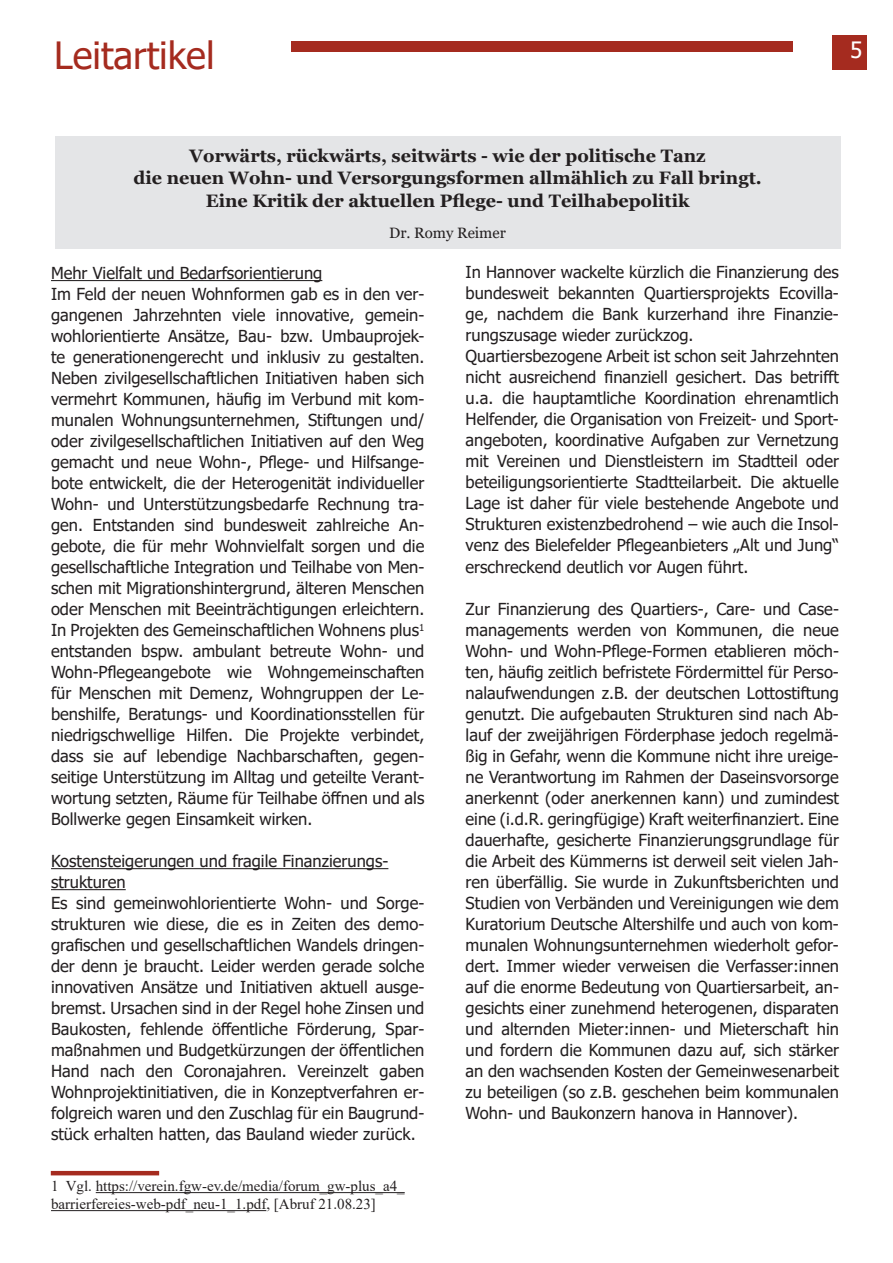
<style>
.page{position:relative;width:893px;height:1263px;background:#fff}
.page>*{position:absolute;margin:0;border:0;box-sizing:border-box;transform-origin:0 0}
.t1{font:37.5px "Tahoma";color:#a52b1f}
.t2{font:22.5px "Tahoma";color:#fff}
.t3{font:700 18px/22px "Georgia";color:#231f20;text-align:center}
.t4{font:16.5px/21px "Tahoma";color:#231f20}
.t5{font:15px/18px "Times New Roman";color:#231f20}
.t6{font:15px "Georgia";color:#231f20}
</style>
<div class="page">
<div style="left:291px;top:42px;width:502px;height:10px;background:#a52b1f"></div>
<div style="left:833px;top:36px;width:34px;height:34px;background:#a52b1f"></div>
<div style="left:55px;top:136px;width:785px;height:113px;background:#e4e5e7"></div>
<hr style="left:51px;top:280px;width:271px;height:1px;background:#231f20">
<hr style="left:51px;top:868px;width:337px;height:1px;background:#231f20">
<hr style="left:51px;top:889px;width:75px;height:1px;background:#231f20">
<hr style="left:96px;top:1192px;width:309px;height:1px;background:#231f20">
<hr style="left:51px;top:1210px;width:215px;height:1px;background:#231f20">
<hr style="left:51px;top:1171px;width:108px;height:4px;background:#a52b1f">
<h1 class="t1" style="left:54px;top:30px;width:162px">Leitartikel</h1>
<h2 class="t2" style="left:850px;top:34px;width:14px">5</h2>
<p class="t3" style="left:133px;top:145px;width:630px">Vorwärts, rückwärts, seitwärts - wie der politische Tanz<br>die neuen Wohn- und Versorgungsformen allmählich zu Fall bringt.<br>Eine Kritik der aktuellen Pflege- und Teilhabepolitik</p>
<p class="t6" style="left:389px;top:223px;width:118px">Dr. Romy Reimer</p>
<p class="t4" style="left:51px;top:264px;width:375px">Mehr Vielfalt und Bedarfsorientierung<br>Im Feld der neuen Wohnformen gab es in den ver&shy;gangenen Jahrzehnten viele innovative, gemein&shy;wohlorientierte Ansätze, Bau- bzw. Umbauprojek&shy;te generationengerecht und inklusiv zu gestalten.<br>Neben zivilgesellschaftlichen Initiativen haben sich vermehrt Kommunen, häufig im Verbund mit kom&shy;munalen Wohnungsunternehmen, Stiftungen und/ oder zivilgesellschaftlichen Initiativen auf den Weg gemacht und neue Wohn-, Pflege- und Hilfsange&shy;bote entwickelt, die der Heterogenität individueller Wohn- und Unterstützungsbedarfe Rechnung tra&shy;gen. Entstanden sind bundesweit zahlreiche An&shy;gebote, die für mehr Wohnvielfalt sorgen und die gesellschaftliche Integration und Teilhabe von Men&shy;schen mit Migrationshintergrund, älteren Menschen oder Menschen mit Beeinträchtigungen erleichtern.<br>In Projekten des Gemeinschaftlichen Wohnens plus<sup>1 </sup>entstanden bspw. ambulant betreute Wohn- und Wohn-Pflegeangebote wie Wohngemeinschaften für Menschen mit Demenz, Wohngruppen der Le&shy;benshilfe, Beratungs- und Koordinationsstellen für niedrigschwellige Hilfen. Die Projekte verbindet, dass sie auf lebendige Nachbarschaften, gegen&shy;seitige Unterstützung im Alltag und geteilte Verant&shy;wortung setzten, Räume für Teilhabe öffnen und als Bollwerke gegen Einsamkeit wirken.</p>
<p class="t4" style="left:51px;top:852px;width:375px">Kostensteigerungen und fragile Finanzierungs&shy;strukturen<br>Es sind gemeinwohlorientierte Wohn- und Sorge&shy;strukturen wie diese, die es in Zeiten des demo&shy;grafischen und gesellschaftlichen Wandels dringen&shy;der denn je braucht. Leider werden gerade solche innovativen Ansätze und Initiativen aktuell ausge&shy;bremst. Ursachen sind in der Regel hohe Zinsen und Baukosten, fehlende öffentliche Förderung, Spar&shy;maßnahmen und Budgetkürzungen der öffentlichen Hand nach den Coronajahren. Vereinzelt gaben Wohnprojektinitiativen, die in Konzeptverfahren er&shy;folgreich waren und den Zuschlag für ein Baugrund&shy;stück erhalten hatten, das Bauland wieder zurück.</p>
<p class="t5" style="left:51px;top:1176px;width:355px">1 Vgl. https://verein.fgw-ev.de/media/forum_gw-plus_a4_ barrierfereies-web-pdf_neu-1_1.pdf, [Abruf 21.08.23]</p>
<p class="t4" style="left:466px;top:263px;width:375px">In Hannover wackelte kürzlich die Finanzierung des bundesweit bekannten Quartiersprojekts Ecovilla&shy;ge, nachdem die Bank kurzerhand ihre Finanzie&shy;rungszusage wieder zurückzog.<br>Quartiersbezogene Arbeit ist schon seit Jahrzehnten nicht ausreichend finanziell gesichert. Das betrifft u.a. die hauptamtliche Koordination ehrenamtlich Helfender, die Organisation von Freizeit- und Sport&shy;angeboten, koordinative Aufgaben zur Vernetzung mit Vereinen und Dienstleistern im Stadtteil oder beteiligungsorientierte Stadtteilarbeit. Die aktuelle Lage ist daher für viele bestehende Angebote und Strukturen existenzbedrohend – wie auch die Insol&shy;venz des Bielefelder Pflegeanbieters „Alt und Jung“ erschreckend deutlich vor Augen führt.</p>
<p class="t4" style="left:466px;top:599px;width:375px;text-align:justify">Zur Finanzierung des Quartiers-, Care- und Case&shy;managements werden von Kommunen, die neue Wohn- und Wohn-Pflege-Formen etablieren möch&shy;ten, häufig zeitlich befristete Fördermittel für Perso&shy;nalaufwendungen z.B. der deutschen Lottostiftung genutzt. Die aufgebauten Strukturen sind nach Ab&shy;lauf der zweijährigen Förderphase jedoch regelmä&shy;ßig in Gefahr, wenn die Kommune nicht ihre ureige&shy;ne Verantwortung im Rahmen der Daseinsvorsorge anerkennt (oder anerkennen kann) und zumindest eine (i.d.R. geringfügige) Kraft weiterfinanziert. Eine dauerhafte, gesicherte Finanzierungsgrundlage für die Arbeit des Kümmerns ist derweil seit vielen Jah&shy;ren überfällig. Sie wurde in Zukunftsberichten und Studien von Verbänden und Vereinigungen wie dem Kuratorium Deutsche Altershilfe und auch von kom&shy;munalen Wohnungsunternehmen wiederholt gefor&shy;dert. Immer wieder verweisen die Verfasser:innen auf die enorme Bedeutung von Quartiersarbeit, an&shy;gesichts einer zunehmend heterogenen, disparaten und alternden Mieter:innen- und Mieterschaft hin und fordern die Kommunen dazu auf, sich stärker an den wachsenden Kosten der Gemeinwesenarbeit zu beteiligen (so z.B. geschehen beim kommunalen Wohn- und Baukonzern hanova in Hannover).</p>
</div>
